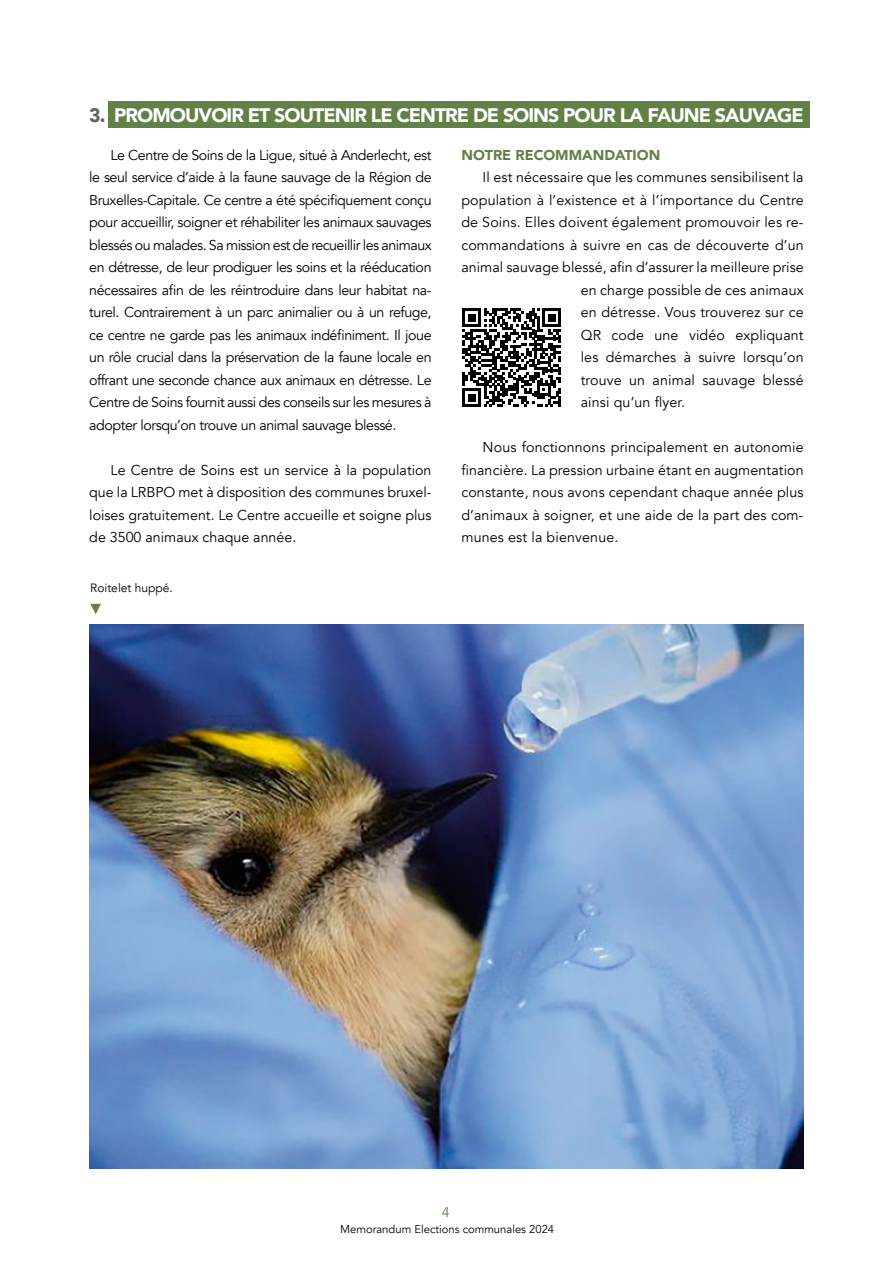
<style>
.page{position:relative;width:893px;height:1263px;background:#fff}
.page>*{position:absolute;margin:0;border:0;box-sizing:border-box;transform-origin:0 0}
.t1{font:900 19.5px "Avenir";letter-spacing:-.05em;color:#fff}
.t2{font:14.25px/22.5px "Avenir";letter-spacing:.01em;color:#000;text-align:justify}
.t3{font:900 14.25px "Avenir";color:#628147}
.t4{font:14.25px "Avenir";color:#628147}
.t5{font:12px "Avenir";color:#000}
.t6{font:11.25px "Avenir";color:#000}
.s1{color:#626261}
</style>
<div class="page">
<div style="left:109px;top:101px;width:701px;height:26px;background:#628147"></div>
<svg style="left:462px;top:308px;width:99px;height:99px"></svg>
<img style="left:89px;top:624px;width:715px;height:544px">
<svg style="left:90px;top:604px;width:11px;height:10px"></svg>
<h1 class="t1" style="left:89px;top:98px;width:716px"><span class="s1">3.</span> PROMOUVOIR ET SOUTENIR LE CENTRE DE SOINS POUR LA FAUNE SAUVAGE</h1>
<p class="t2" style="left:89px;top:144px;width:344px;text-indent:21px">Le Centre de Soins de la Ligue, situé à Anderlecht, est le seul service d’aide à la faune sauvage de la Région de Bruxelles-Capitale. Ce centre a été spécifiquement conçu pour accueillir, soigner et réhabiliter les animaux sauvages blessés ou malades. Sa mission est de recueillir les animaux en détresse, de leur prodiguer les soins et la rééducation nécessaires afin de les réintroduire dans leur habitat na&shy;turel. Contrairement à un parc animalier ou à un refuge, ce centre ne garde pas les animaux indéfiniment. Il joue un rôle crucial dans la préservation de la faune locale en offrant une seconde chance aux animaux en détresse. Le Centre de Soins fournit aussi des conseils sur les mesures à adopter lorsqu’on trouve un animal sauvage blessé.</p>
<p class="t2" style="left:89px;top:459px;width:344px;text-indent:21px">Le Centre de Soins est un service à la population que la LRBPO met à disposition des communes bruxel&shy;loises gratuitement. Le Centre accueille et soigne plus de 3500 animaux chaque année.</p>
<p class="t3" style="left:461px;top:143px;width:200px">NOTRE RECOMMANDATION</p>
<p class="t2" style="left:483px;top:166px;width:323px">Il est nécessaire que les communes sensibilisent la</p>
<p class="t2" style="left:461px;top:189px;width:344px">population à l’existence et à l’importance du Centre</p>
<p class="t2" style="left:461px;top:211px;width:344px">de Soins. Elles doivent également promouvoir les re-</p>
<p class="t2" style="left:461px;top:234px;width:344px">commandations à suivre en cas de découverte d’un</p>
<p class="t2" style="left:461px;top:256px;width:344px">animal sauvage blessé, afin d’assurer la meilleure prise</p>
<p class="t2" style="left:581px;top:279px;width:224px">en charge possible de ces animaux</p>
<p class="t2" style="left:581px;top:301px;width:224px">en détresse. Vous trouverez sur ce</p>
<p class="t2" style="left:581px;top:324px;width:224px">QR code une vidéo expliquant</p>
<p class="t2" style="left:581px;top:346px;width:224px">les démarches à suivre lorsqu’on</p>
<p class="t2" style="left:581px;top:369px;width:224px">trouve un animal sauvage blessé</p>
<p class="t2" style="left:581px;top:391px;width:106px">ainsi qu’un flyer.</p>
<p class="t2" style="left:461px;top:436px;width:344px;text-indent:21px">Nous fonctionnons principalement en autonomie financière. La pression urbaine étant en augmentation constante, nous avons cependant chaque année plus d’animaux à soigner, et une aide de la part des com&shy;munes est la bienvenue.</p>
<p class="t5" style="left:90px;top:581px;width:84px">Roitelet huppé.</p>
<p class="t4" style="left:442px;top:1203px;width:9px">4</p>
<p class="t6" style="left:340px;top:1223px;width:216px">Memorandum Elections communales 2024</p>
</div>
